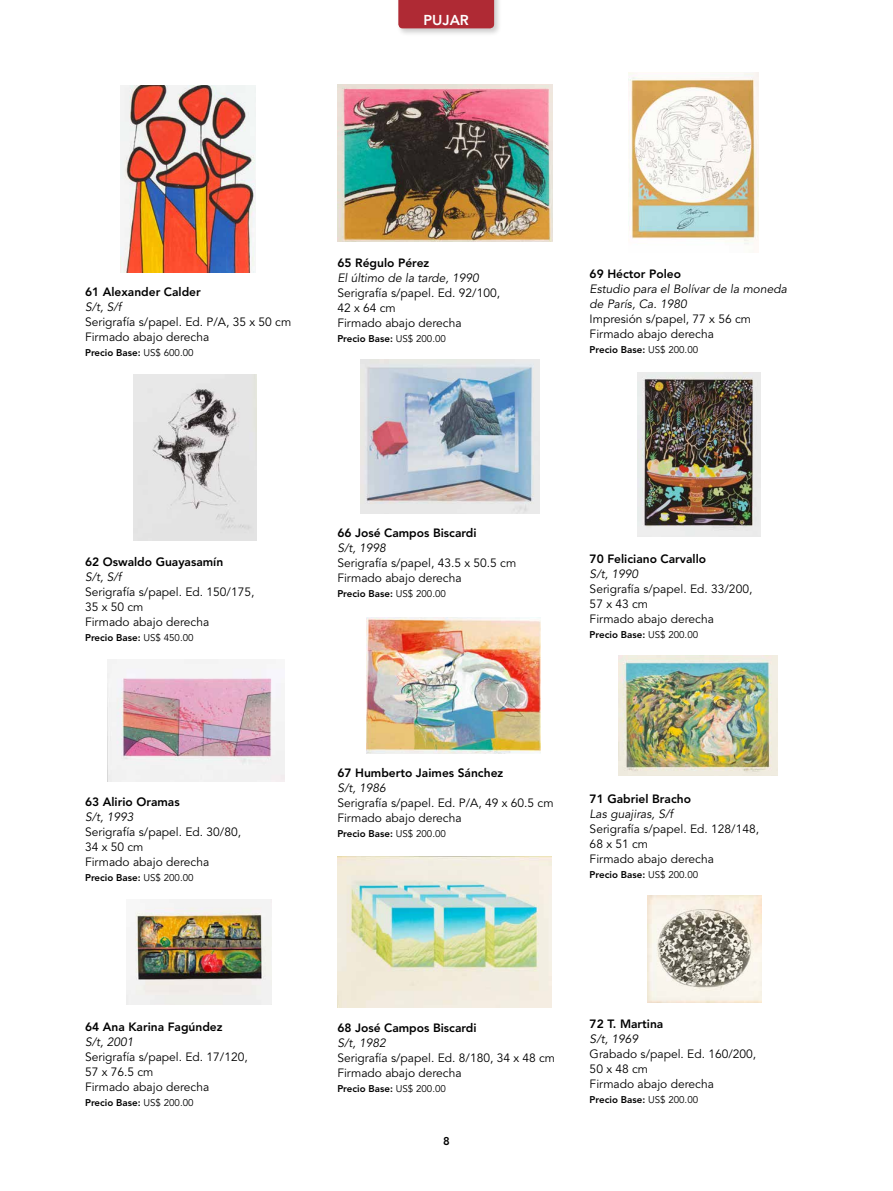
<style>
.page{position:relative;width:893px;height:1191px;background:#fff}
.page>*{position:absolute;margin:0;border:0;box-sizing:border-box;transform-origin:0 0}
.t1{font:800 14.25px "Avenir LT Std";color:#fff}
.t2{font:12px/15px "Avenir LT Std";color:#000}
.t3{font:800 12px "Avenir LT Std";color:#000}
.t4{font:italic 12px/15px "Avenir LT Std";color:#000}
.t5{font:800 11.25px "Avenir LT Std";color:#000}
.t6{font:800 9.75px "Avenir LT Std";color:#000}
.s1{font-weight:400}
</style>
<div class="page">
<div style="left:396px;top:0;width:106px;height:36px;background:#000;opacity:.2"></div>
<div style="left:398px;top:0;width:96px;height:28px;background:#af2a34"></div>
<img style="left:121px;top:85px;width:135px;height:187px">
<img style="left:338px;top:85px;width:215px;height:157px">
<img style="left:629px;top:73px;width:129px;height:171px">
<img style="left:637px;top:372px;width:123px;height:164px">
<img style="left:618px;top:655px;width:160px;height:120px">
<img style="left:647px;top:895px;width:114px;height:108px">
<img style="left:361px;top:360px;width:178px;height:153px">
<img style="left:337px;top:856px;width:215px;height:151px">
<img style="left:366px;top:618px;width:174px;height:135px">
<img style="left:134px;top:374px;width:122px;height:166px">
<img style="left:108px;top:659px;width:177px;height:122px">
<img style="left:127px;top:899px;width:144px;height:105px">
<p class="t1" style="left:424px;top:11px;width:47px">PUJAR</p>
<p class="t3" style="left:85px;top:285px;width:117px">61 Alexander Calder</p>
<p class="t4" style="left:85px;top:300px;width:38px">S/t, S/f</p>
<p class="t2" style="left:85px;top:315px;width:208px">Serigrafía s/papel. Ed. P/A, 35 x 50 cm<br>Firmado abajo derecha</p>
<p class="t6" style="left:85px;top:347px;width:110px">Precio Base: <span class="s1">US$ 600.00</span></p>
<p class="t3" style="left:337px;top:256px;width:93px">65 Régulo Pérez</p>
<p class="t4" style="left:337px;top:271px;width:143px">El último de la tarde, 1990</p>
<p class="t2" style="left:337px;top:286px;width:164px">Serigrafía s/papel. Ed. 92/100,<br>42 x 64 cm<br>Firmado abajo derecha</p>
<p class="t6" style="left:337px;top:333px;width:110px">Precio Base: <span class="s1">US$ 200.00</span></p>
<p class="t3" style="left:590px;top:267px;width:93px">69 Héctor Poleo</p>
<p class="t4" style="left:590px;top:282px;width:199px">Estudio para el Bolívar de la moneda de París, Ca. 1980</p>
<p class="t2" style="left:590px;top:312px;width:163px">Impresión s/papel, 77 x 56 cm<br>Firmado abajo derecha</p>
<p class="t6" style="left:590px;top:344px;width:110px">Precio Base: <span class="s1">US$ 200.00</span></p>
<p class="t3" style="left:85px;top:555px;width:140px">62 Oswaldo Guayasamín</p>
<p class="t4" style="left:85px;top:570px;width:38px">S/t, S/f</p>
<p class="t2" style="left:85px;top:585px;width:171px">Serigrafía s/papel. Ed. 150/175,<br>35 x 50 cm<br>Firmado abajo derecha</p>
<p class="t6" style="left:85px;top:632px;width:110px">Precio Base: <span class="s1">US$ 450.00</span></p>
<p class="t3" style="left:85px;top:795px;width:96px">63 Alirio Oramas</p>
<p class="t4" style="left:85px;top:810px;width:50px">S/t, 1993</p>
<p class="t2" style="left:85px;top:825px;width:157px">Serigrafía s/papel. Ed. 30/80,<br>34 x 50 cm<br>Firmado abajo derecha</p>
<p class="t6" style="left:85px;top:872px;width:110px">Precio Base: <span class="s1">US$ 200.00</span></p>
<p class="t3" style="left:85px;top:1020px;width:139px">64 Ana Karina Fagúndez</p>
<p class="t4" style="left:85px;top:1035px;width:50px">S/t, 2001</p>
<p class="t2" style="left:85px;top:1050px;width:164px">Serigrafía s/papel. Ed. 17/120,<br>57 x 76.5 cm<br>Firmado abajo derecha</p>
<p class="t6" style="left:85px;top:1097px;width:110px">Precio Base: <span class="s1">US$ 200.00</span></p>
<p class="t3" style="left:337px;top:526px;width:141px">66 José Campos Biscardi</p>
<p class="t4" style="left:337px;top:541px;width:50px">S/t, 1998</p>
<p class="t2" style="left:337px;top:556px;width:180px">Serigrafía s/papel, 43.5 x 50.5 cm<br>Firmado abajo derecha</p>
<p class="t6" style="left:337px;top:588px;width:110px">Precio Base: <span class="s1">US$ 200.00</span></p>
<p class="t3" style="left:590px;top:552px;width:118px">70 Feliciano Carvallo</p>
<p class="t4" style="left:590px;top:567px;width:50px">S/t, 1990</p>
<p class="t2" style="left:590px;top:582px;width:164px">Serigrafía s/papel. Ed. 33/200,<br>57 x 43 cm<br>Firmado abajo derecha</p>
<p class="t6" style="left:590px;top:629px;width:110px">Precio Base: <span class="s1">US$ 200.00</span></p>
<p class="t3" style="left:337px;top:766px;width:167px">67 Humberto Jaimes Sánchez</p>
<p class="t4" style="left:337px;top:781px;width:50px">S/t, 1986</p>
<p class="t2" style="left:337px;top:796px;width:218px">Serigrafía s/papel. Ed. P/A, 49 x 60.5 cm<br>Firmado abajo derecha</p>
<p class="t6" style="left:337px;top:828px;width:110px">Precio Base: <span class="s1">US$ 200.00</span></p>
<p class="t3" style="left:590px;top:792px;width:103px">71 Gabriel Bracho</p>
<p class="t4" style="left:590px;top:807px;width:85px">Las guajiras, S/f</p>
<p class="t2" style="left:590px;top:822px;width:171px">Serigrafía s/papel. Ed. 128/148,<br>68 x 51 cm<br>Firmado abajo derecha</p>
<p class="t6" style="left:590px;top:869px;width:110px">Precio Base: <span class="s1">US$ 200.00</span></p>
<p class="t3" style="left:337px;top:1021px;width:141px">68 José Campos Biscardi</p>
<p class="t4" style="left:337px;top:1036px;width:50px">S/t, 1982</p>
<p class="t2" style="left:337px;top:1051px;width:219px">Serigrafía s/papel. Ed. 8/180, 34 x 48 cm<br>Firmado abajo derecha</p>
<p class="t6" style="left:337px;top:1083px;width:110px">Precio Base: <span class="s1">US$ 200.00</span></p>
<p class="t5" style="left:443px;top:1134px;width:8px">8</p>
<p class="t3" style="left:590px;top:1017px;width:75px">72 T. Martina</p>
<p class="t4" style="left:590px;top:1032px;width:50px">S/t, 1969</p>
<p class="t2" style="left:590px;top:1047px;width:168px">Grabado s/papel. Ed. 160/200,<br>50 x 48 cm<br>Firmado abajo derecha</p>
<p class="t6" style="left:590px;top:1094px;width:110px">Precio Base: <span class="s1">US$ 200.00</span></p>
</div>
